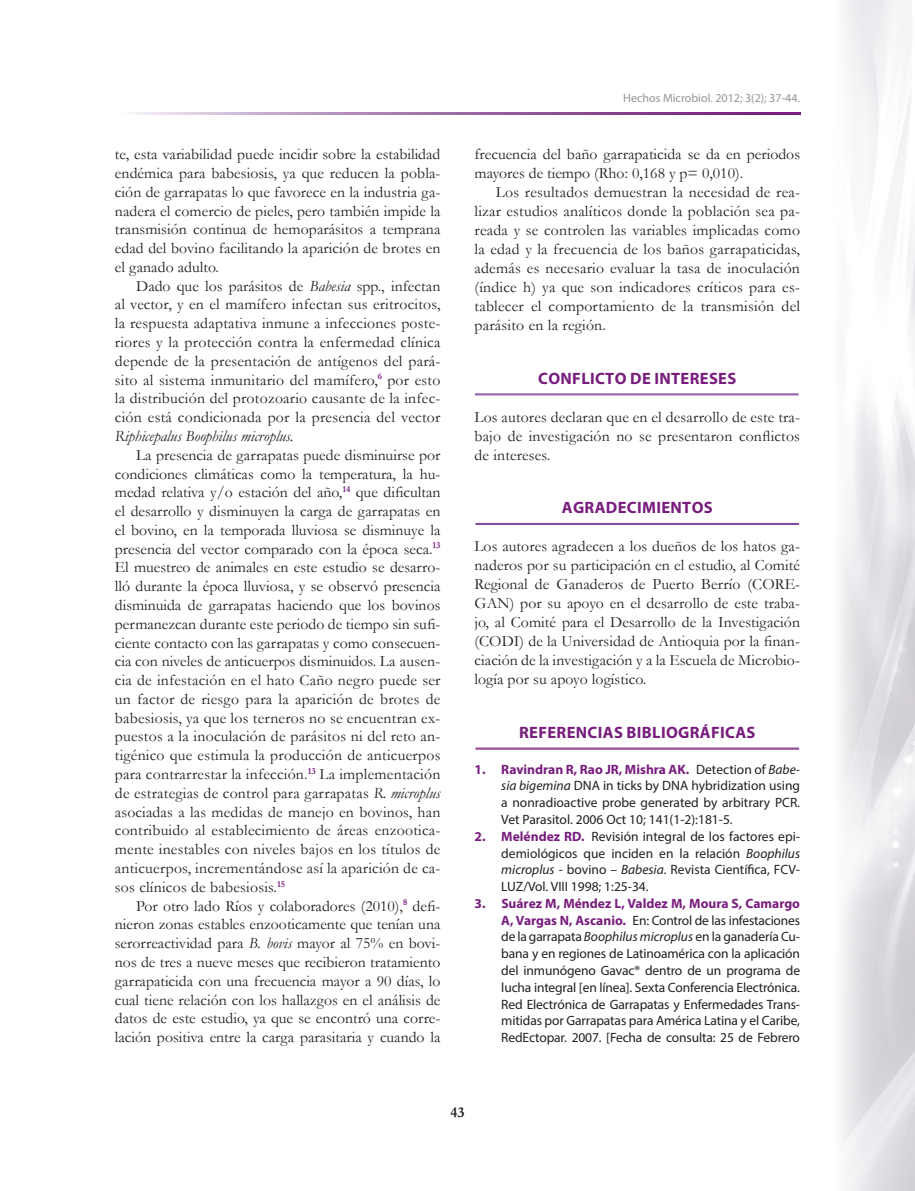
<style>
.page{position:relative;width:915px;height:1191px;background:#fff}
.page>*{position:absolute;margin:0;border:0;box-sizing:border-box;transform-origin:0 0}
.t1{font:700 16.5px "Myriad Pro";letter-spacing:.02em;color:#781d7d}
.t2{font:15.75px/18.8px "Garamond";letter-spacing:.005em;color:#231f20;text-align:justify}
.t3{font:italic 15.75px "Garamond";color:#231f20}
.t4{font:700 15px "Garamond";color:#231f20}
.t5{font:13.5px/16.8px "Myriad Pro";color:#231f20;text-align:justify}
.t6{font:12px "Myriad Pro";color:#939598}
.s1{font-style:italic}
.s2{font-weight:700;color:#781d7d}
</style>
<div class="page">
<svg style="left:134px;top:112px;width:665px;height:2px"></svg>
<img style="left:840px;top:0;width:74px;height:1191px">
<hr style="left:475px;top:393px;width:322px;height:1px;background:#7e3e98">
<hr style="left:475px;top:395px;width:322px;height:1px;background:#7e3e98">
<hr style="left:475px;top:523px;width:323px;height:1px;background:#7e3e98">
<hr style="left:475px;top:524px;width:323px;height:1px;background:#7e3e98">
<hr style="left:475px;top:747px;width:323px;height:1px;background:#781d7d">
<hr style="left:475px;top:749px;width:323px;height:1px;background:#781d7d">
<p class="t2" style="left:115px;top:144px;width:327px">te, esta variabilidad puede incidir sobre la estabilidad endémica para babesiosis, ya que reducen la pobla&shy;ción de garrapatas lo que favorece en la industria ga&shy;nadera el comercio de pieles, pero también impide la transmisión continua de hemoparásitos a temprana edad del bovino facilitando la aparición de brotes en el ganado adulto.</p>
<p class="t2" style="left:115px;top:276px;width:327px;text-indent:21px">Dado que los parásitos de <span class="s1">Babesia</span> spp., infectan al vector, y en el mamífero infectan sus eritrocitos, la respuesta adaptativa inmune a infecciones poste&shy;riores y la protección contra la enfermedad clínica depende de la presentación de antígenos del pará&shy;sito al sistema inmunitario del mamífero,<sup>6</sup> por esto la distribución del protozoario causante de la infec&shy;ción está condicionada por la presencia del vector</p>
<p class="t3" style="left:115px;top:425px;width:180px">Riphicepalus Boophilus microplus.</p>
<p class="t2" style="left:115px;top:445px;width:327px;text-indent:21px">La presencia de garrapatas puede disminuirse por condiciones climáticas como la temperatura, la hu&shy;medad relativa y/o estación del año,<sup>14</sup> que dificultan el desarrollo y disminuyen la carga de garrapatas en el bovino, en la temporada lluviosa se disminuye la presencia del vector comparado con la época seca.<sup>13<br></sup>El muestreo de animales en este estudio se desarro&shy;lló durante la época lluviosa, y se observó presencia disminuida de garrapatas haciendo que los bovinos permanezcan durante este periodo de tiempo sin sufi&shy;ciente contacto con las garrapatas y como consecuen&shy;cia con niveles de anticuerpos disminuidos. La ausen&shy;cia de infestación en el hato Caño negro puede ser un factor de riesgo para la aparición de brotes de babesiosis, ya que los terneros no se encuentran ex&shy;puestos a la inoculación de parásitos ni del reto an&shy;tigénico que estimula la producción de anticuerpos para contrarrestar la infección.<sup>13</sup> La implementación de estrategias de control para garrapatas <span class="s1">R. microplus </span>asociadas a las medidas de manejo en bovinos, han contribuido al establecimiento de áreas enzootica&shy;mente inestables con niveles bajos en los títulos de anticuerpos, incrementándose así la aparición de ca&shy;sos clínicos de babesiosis.<sup>15</sup></p>
<p class="t2" style="left:115px;top:896px;width:327px;text-indent:21px">Por otro lado Ríos y colaboradores (2010),<sup>8</sup> defi&shy;nieron zonas estables enzooticamente que tenían una serorreactividad para <span class="s1">B. bovis</span> mayor al 75% en bovi&shy;nos de tres a nueve meses que recibieron tratamiento garrapaticida con una frecuencia mayor a 90 días, lo cual tiene relación con los hallazgos en el análisis de datos de este estudio, ya que se encontró una corre&shy;lación positiva entre la carga parasitaria y cuando la</p>
<p class="t6" style="left:623px;top:90px;width:178px">Hechos Microbiol. 2012; 3(2); 37-44.</p>
<p class="t2" style="left:474px;top:144px;width:327px">frecuencia del baño garrapaticida se da en periodos mayores de tiempo (Rho: 0,168 y p= 0,010).</p>
<p class="t2" style="left:474px;top:182px;width:327px;text-indent:21px">Los resultados demuestran la necesidad de rea&shy;lizar estudios analíticos donde la población sea pa&shy;reada y se controlen las variables implicadas como la edad y la frecuencia de los baños garrapaticidas, además es necesario evaluar la tasa de inoculación (índice h) ya que son indicadores críticos para es&shy;tablecer el comportamiento de la transmisión del parásito en la región.</p>
<p class="t1" style="left:538px;top:367px;width:198px">CONFLICTO DE INTERESES</p>
<p class="t2" style="left:474px;top:407px;width:327px">Los autores declaran que en el desarrollo de este tra&shy;bajo de investigación no se presentaron conflictos de intereses.</p>
<p class="t1" style="left:561px;top:496px;width:151px">AGRADECIMIENTOS</p>
<p class="t2" style="left:474px;top:536px;width:327px">Los autores agradecen a los dueños de los hatos ga&shy;naderos por su participación en el estudio, al Comité Regional de Ganaderos de Puerto Berrío (CORE-GAN) por su apoyo en el desarrollo de este traba&shy;jo, al Comité para el Desarrollo de la Investigación (CODI) de la Universidad de Antioquia por la finan&shy;ciación de la investigación y a la Escuela de Microbio&shy;logía por su apoyo logístico.</p>
<p class="t1" style="left:519px;top:721px;width:236px">REFERENCIAS BIBLIOGRÁFICAS</p>
<p class="t5" style="left:501px;top:760px;width:300px;text-indent:-27px"><span class="s2">1. Ravindran R, Rao JR, Mishra AK.</span> Detection of <span class="s1">Babe&shy;sia bigemina</span> DNA in ticks by DNA hybridization using a nonradioactive probe generated by arbitrary PCR.<br>Vet Parasitol. 2006 Oct 10; 141(1-2):181-5.</p>
<p class="t5" style="left:501px;top:827px;width:300px;text-indent:-27px"><span class="s2">2. Meléndez RD.</span> Revisión integral de los factores epi&shy;demiológicos que inciden en la relación <span class="s1">Boophilus microplus</span> - bovino – <span class="s1">Babesia</span>. Revista Científica, FCV-LUZ/Vol. VIII 1998; 1:25-34.</p>
<p class="t5" style="left:501px;top:894px;width:300px;text-indent:-27px"><span class="s2">3. Suárez M, Méndez L, Valdez M, Moura S, Camargo A, Vargas N, Ascanio.</span> En: Control de las infestaciones de la garrapata <span class="s1">Boophilus microplus</span> en la ganadería Cu&shy;bana y en regiones de Latinoamérica con la aplicación del inmunógeno Gavac® dentro de un programa de lucha integral [en línea]. Sexta Conferencia Electrónica.<br>Red Electrónica de Garrapatas y Enfermedades Trans&shy;mitidas por Garrapatas para América Latina y el Caribe, RedEctopar. 2007. [Fecha de consulta: 25 de Febrero</p>
<p class="t4" style="left:450px;top:1102px;width:16px">43</p>
</div>
